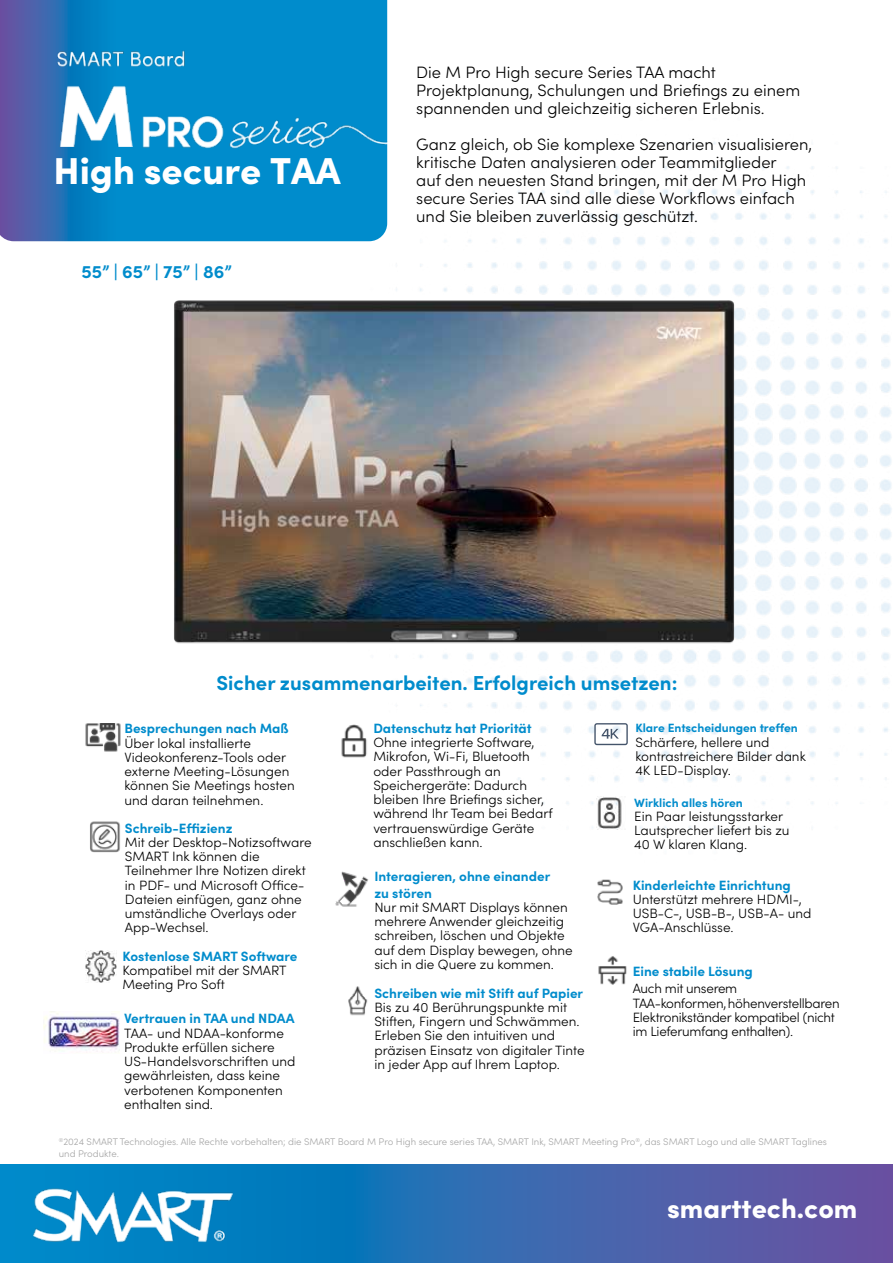
<style>
.page{position:relative;width:893px;height:1263px;background:#fff}
.page>*{position:absolute;margin:0;border:0;box-sizing:border-box;transform-origin:0 0}
.t1{font:900 37.5px "Sofia Pro";color:#fff}
.t2{font:900 27px "Sofia Pro";color:#fff}
.t3{font:700 20.25px "Sofia Pro";color:#008ccc}
.t4{font:700 18px "Sofia Pro";color:#008ccc}
.t5{font:300 16.5px/18px "Sofia Pro";color:#000}
.t6{font:300 13.5px/14.2px "Sofia Pro";color:#000}
.t7{font:700 13.5px/16.2px "Sofia Pro";color:#008ccc}
.t8{font:300 13.5px/14.2px "Sofia Pro";letter-spacing:-.02em;color:#000}
.t9{font:700 12px "Sofia Pro";color:#008ccc}
.t10{font:300 9.6px/11.6px "Sofia Pro";color:#a6a6a6}
.s1{font-weight:700;color:#008ccc}
.s2{font-family:"Arial";font-weight:700;color:#008ccc}
</style>
<div class="page">
<img style="left:597px;top:879px;width:30px;height:106px">
<img style="left:348px;top:986px;width:20px;height:30px">
<svg style="left:0;top:0;width:387px;height:241px;background:#1081c3"></svg>
<img style="left:337px;top:92px;width:555px;height:737px">
<svg style="left:594px;top:723px;width:34px;height:22px"></svg>
<img style="left:596px;top:796px;width:29px;height:34px">
<img style="left:335px;top:871px;width:34px;height:36px">
<img style="left:52px;top:82px;width:80px;height:65px">
<svg style="left:0;top:1164px;width:893px;height:99px;background:#326ab1"></svg>
<img style="left:18px;top:1183px;width:230px;height:63px">
<img style="left:85px;top:951px;width:32px;height:31px">
<img style="left:48px;top:45px;width:141px;height:22px">
<img style="left:141px;top:82px;width:84px;height:68px">
<img style="left:222px;top:114px;width:165px;height:38px">
<img style="left:174px;top:288px;width:680px;height:377px">
<img style="left:85px;top:723px;width:36px;height:29px">
<img style="left:90px;top:821px;width:30px;height:32px">
<img style="left:43px;top:1011px;width:76px;height:41px">
<h1 class="t1" style="left:54px;top:142px;width:289px">High secure TAA</h1>
<h3 class="t4" style="left:81px;top:258px;width:152px">55” | 65” | 75” | 86”</h3>
<p class="t5" style="left:416px;top:62px;width:385px">Die M Pro High secure Series TAA macht<br>Projektplanung, Schulungen und Briefings zu einem spannenden und gleichzeitig sicheren Erlebnis.</p>
<p class="t5" style="left:416px;top:134px;width:397px">Ganz gleich, ob Sie komplexe Szenarien visualisieren, kritische Daten analysieren oder Teammitglieder<br>auf den neuesten Stand bringen, mit der M Pro High secure Series TAA sind alle diese Workflows einfach und Sie bleiben zuverlässig geschützt.</p>
<h3 class="t3" style="left:217px;top:667px;width:462px">Sicher zusammenarbeiten. Erfolgreich umsetzen:</h3>
<p class="t6" style="left:124px;top:721px;width:172px"><span class="s1">Besprechungen nach Ma</span><span class="s2">ß<br></span>Über lokal installierte<br>Videokonferenz-Tools oder externe Meeting-Lösungen können Sie Meetings hosten und daran teilnehmen.</p>
<p class="t7" style="left:125px;top:819px;width:109px">Schreib-Effizienz</p>
<p class="t6" style="left:125px;top:834px;width:188px">Mit der Desktop-Notizsoftware<br>SMART Ink können die<br>Teilnehmer Ihre Notizen direkt in PDF- und Microsoft Office-<br>Dateien einfügen, ganz ohne umständliche Overlays oder<br>App-Wechsel.</p>
<p class="t7" style="left:373px;top:719px;width:160px">Datenschutz hat Priorität</p>
<p class="t6" style="left:373px;top:734px;width:181px">Ohne integrierte Software,<br>Mikrofon, Wi-Fi, Bluetooth oder Passthrough an<br>Speichergeräte: Dadurch bleiben Ihre Briefings sicher, während Ihr Team bei Bedarf vertrauenswürdige Geräte anschließen kann.</p>
<p class="t9" style="left:635px;top:719px;width:164px">Klare Entscheidungen treffen</p>
<p class="t6" style="left:635px;top:734px;width:172px">Schärfere, hellere und kontrastreichere Bilder dank<br>4K LED-Display.</p>
<p class="t9" style="left:634px;top:793px;width:110px">Wirklich alles hören</p>
<p class="t6" style="left:634px;top:808px;width:157px">Ein Paar leistungsstarker<br>Lautsprecher liefert bis zu<br>40 W klaren Klang.</p>
<p class="t7" style="left:374px;top:867px;width:177px">Interagieren, ohne einander zu stören</p>
<p class="t6" style="left:374px;top:899px;width:200px">Nur mit SMART Displays können mehrere Anwender gleichzeitig schreiben, löschen und Objekte auf dem Display bewegen, ohne sich in die Quere zu kommen.</p>
<p class="t7" style="left:374px;top:984px;width:210px">Schreiben wie mit Stift auf Papier</p>
<p class="t6" style="left:374px;top:999px;width:212px">Bis zu 40 Berührungspunkte mit<br>Stiften, Fingern und Schwämmen.<br>Erleben Sie den intuitiven und präzisen Einsatz von digitaler Tinte in jeder App auf Ihrem Laptop.</p>
<p class="t7" style="left:633px;top:875px;width:160px">Kinderleichte Einrichtung</p>
<p class="t6" style="left:633px;top:891px;width:180px">Unterstützt mehrere HDMI-,<br>USB-C-, USB-B-, USB-A- und<br>VGA-Anschlüsse.</p>
<p class="t7" style="left:633px;top:962px;width:122px">Eine stabile Lösung</p>
<p class="t8" style="left:633px;top:981px;width:208px">Auch mit unserem<br>TAA-konformen, höhenverstellbaren<br>Elektronikständer kompatibel (nicht im Lieferumfang enthalten).</p>
<p class="t7" style="left:122px;top:947px;width:177px">Kostenlose SMART Software</p>
<p class="t6" style="left:122px;top:962px;width:166px">Kompatibel mit der SMART<br>Meeting Pro Soft</p>
<p class="t7" style="left:124px;top:1009px;width:172px">Vertrauen in TAA und NDAA</p>
<p class="t6" style="left:124px;top:1025px;width:173px">TAA- und NDAA-konforme<br>Produkte erfüllen sichere<br>US-Handelsvorschriften und gewährleisten, dass keine verbotenen Komponenten enthalten sind.</p>
<p class="t10" style="left:59px;top:1136px;width:770px"><sup>®</sup>2024 SMART Technologies. Alle Rechte vorbehalten; die SMART Board M Pro High secure series TAA, SMART Ink, SMART Meeting Pro<sup>®</sup>, das SMART Logo und alle SMART Taglines und Produkte.</p>
<h2 class="t2" style="left:667px;top:1187px;width:192px">smarttech.com</h2>
</div>
